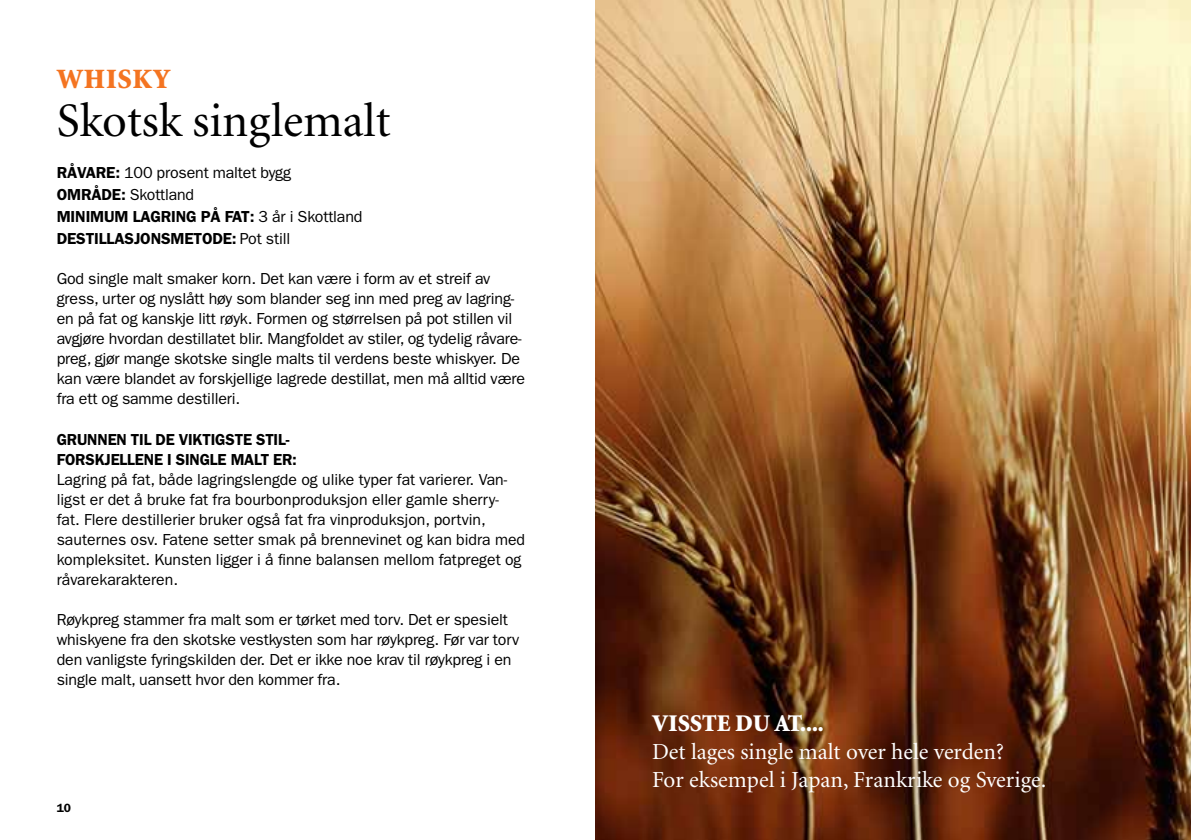
<style>
.page{position:relative;width:1191px;height:840px;background:#fff}
.page>*{position:absolute;margin:0;border:0;box-sizing:border-box;transform-origin:0 0}
.t1{font:48px "Minion LT";color:#000}
.t2{font:900 28px "Minion LT";color:#f47421}
.t3{font:900 24px "Minion LT";color:#fff}
.t4{font:23px/28px "Minion LT";color:#fff}
.t5{font:16px/20px "Franklin Gothic LT";letter-spacing:-.01em;color:#000}
.t6{font:600 16px/22px "Franklin Gothic LT";letter-spacing:-.01em;color:#000}
.t7{font:600 12px "Franklin Gothic LT";color:#000}
.s1{font-weight:600}
.s2{font-weight:400}
</style>
<div class="page">
<img style="left:595px;top:0;width:596px;height:839px">
<h2 class="t2" style="left:57px;top:65px;width:115px">Whisky</h2>
<h1 class="t1" style="left:57px;top:97px;width:335px">Skotsk singlemalt</h1>
<p class="t5" style="left:57px;top:162px;width:236px;line-height:22px"><span class="s1">RÅVARE:</span> 100 prosent maltet bygg<br><span class="s1">OMR</span></p>
<p class="t6" style="left:57px;top:184px;width:307px;text-indent:35px">ÅDE: <span class="s2">Skottland<br></span>MINIMUM LAGRING PÅ FAT: <span class="s2">3 år i Skottland<br></span>DESTILLASJONSMETODE: <span class="s2">Pot still</span></p>
<p class="t5" style="left:57px;top:269px;width:470px">God single malt smaker korn. Det kan være i form av et streif av gress, urter og nyslått høy som blander seg inn med preg av lagring&shy;en på fat og kanskje litt røyk. Formen og størrelsen på pot stillen vil avgjøre hvordan destillatet blir. Mangfoldet av stiler, og tydelig råvare&shy;preg, gjør mange skotske single malts til verdens beste whiskyer. De kan være blandet av forskjellige lagrede destillat, men må alltid være fra ett og samme destilleri.</p>
<p class="t6" style="left:57px;top:429px;width:242px;line-height:20px">GRUNNEN TIL DE VIKTIGSTE STIL-<br>FORSKJELLENE I SINGLE MALT ER:</p>
<p class="t5" style="left:57px;top:469px;width:470px">Lagring på fat, både lagringslengde og ulike typer fat varierer. Van&shy;ligst er det å bruke fat fra bourbonproduksjon eller gamle sherry&shy;fat. Flere destillerier bruker også fat fra vinproduksjon, portvin, sauternes osv. Fatene setter smak på brennevinet og kan bidra med kompleksitet. Kunsten ligger i å finne balansen mellom fatpreget og råvarekarakteren.</p>
<p class="t5" style="left:57px;top:609px;width:464px">Røykpreg stammer fra malt som er tørket med torv. Det er spesielt whiskyene fra den skotske vestkysten som har røykpreg. Før var torv den vanligste fyringskilden der. Det er ikke noe krav til røykpreg i en single malt, uansett hvor den kommer fra.</p>
<p class="t7" style="left:57px;top:800px;width:16px">10</p>
<h3 class="t3" style="left:652px;top:710px;width:173px">VISSTE DU AT....</h3>
<h3 class="t4" style="left:652px;top:737px;width:396px">Det lages single malt over hele verden?<br>For eksempel i Japan, Frankrike og Sverige.</h3>
</div>
